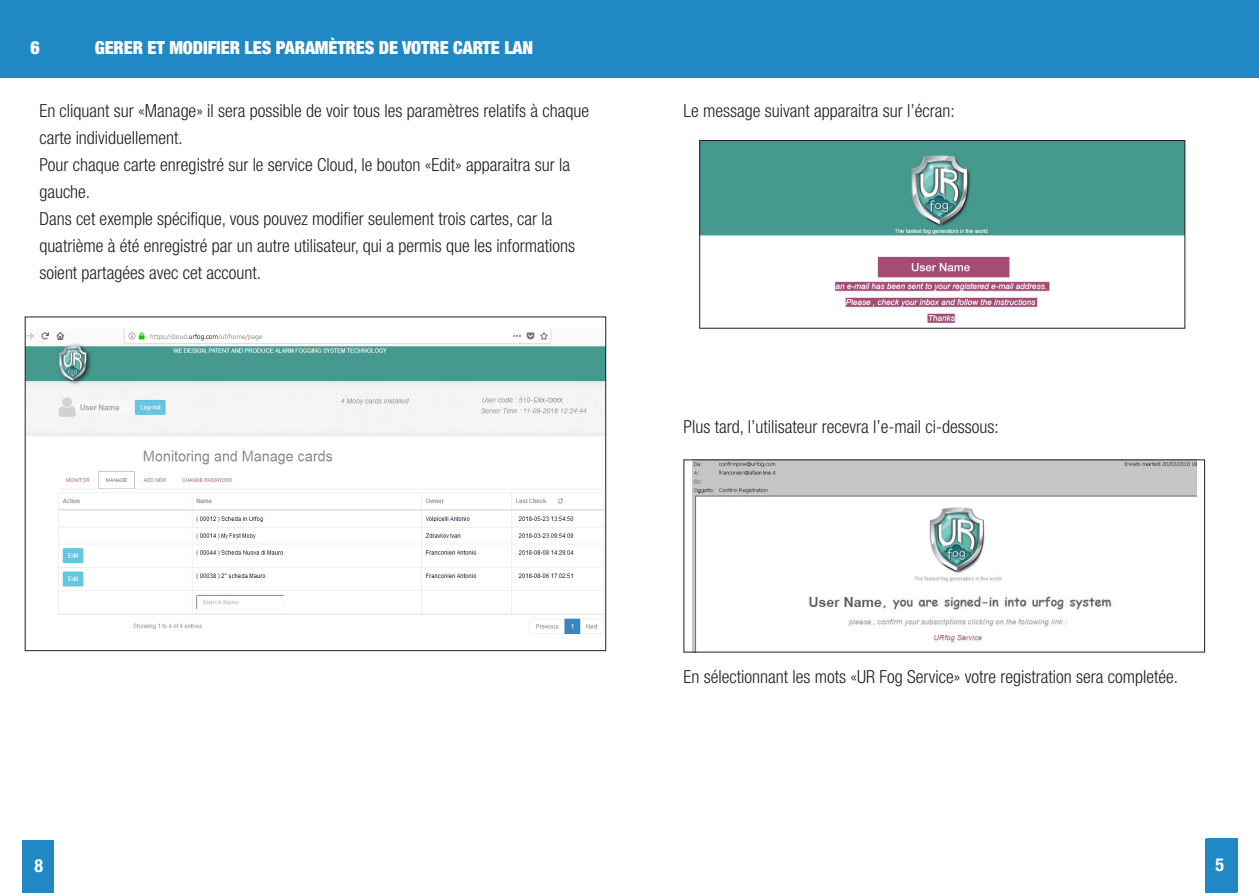
<style>
.page{position:relative;width:1259px;height:893px;background:#fff}
.page>*{position:absolute;margin:0;border:0;box-sizing:border-box;transform-origin:0 0}
.t1{font:300 condensed 18px/27px "Helvetica Neue";color:#231f20}
.t2{font:900 condensed 18px "Helvetica Neue";letter-spacing:-.005em;color:#fff}
.t3{font:700 condensed 18px "Helvetica Neue";color:#fff}
</style>
<div class="page">
<div style="left:0;top:0;width:1259px;height:77px;background:#2188c6"></div>
<div style="left:22px;top:841px;width:32px;height:52px;background:#2188c6"></div>
<img style="left:27px;top:329px;width:577px;height:306px">
<img style="left:692px;top:461px;width:504px;height:189px">
<img style="left:701px;top:142px;width:482px;height:181px">
<div style="left:699px;top:140px;width:486px;height:189px;border:1px solid #231f20"></div>
<div style="left:1206px;top:839px;width:31px;height:53px;background:#2188c6"></div>
<div style="left:1205px;top:840px;width:31px;height:53px;background:#2188c6"></div>
<p class="t2" style="left:30px;top:37px;width:11px">6</p>
<p class="t2" style="left:95px;top:37px;width:440px">GERER ET MODIFIER LES PARAMÈTRES DE VOTRE CARTE LAN</p>
<p class="t1" style="left:39px;top:97px;width:551px">En cliquant sur «Manage» il sera possible de voir tous les paramètres relatifs à chaque carte individuellement.</p>
<p class="t1" style="left:39px;top:151px;width:532px">Pour chaque carte enregistré sur le service Cloud, le bouton «Edit» apparaitra sur la gauche.</p>
<p class="t1" style="left:39px;top:205px;width:537px">Dans cet exemple spécifique, vous pouvez modifier seulement trois cartes, car la quatrième à été enregistré par un autre utilisateur, qui a permis que les informations soient partagées avec cet account.</p>
<p class="t3" style="left:34px;top:855px;width:10px">8</p>
<p class="t1" style="left:683px;top:97px;width:273px">Le message suivant apparaitra sur l’écran:</p>
<p class="t1" style="left:683px;top:413px;width:317px">Plus tard, l’utilisateur recevra l’e-mail ci-dessous:</p>
<p class="t1" style="left:683px;top:663px;width:496px">En sélectionnant les mots «UR Fog Service» votre registration sera completée.</p>
<p class="t3" style="left:1212px;top:852px;width:19px">19</p>
<p class="t3" style="left:1215px;top:853px;width:10px">5</p>
</div>
